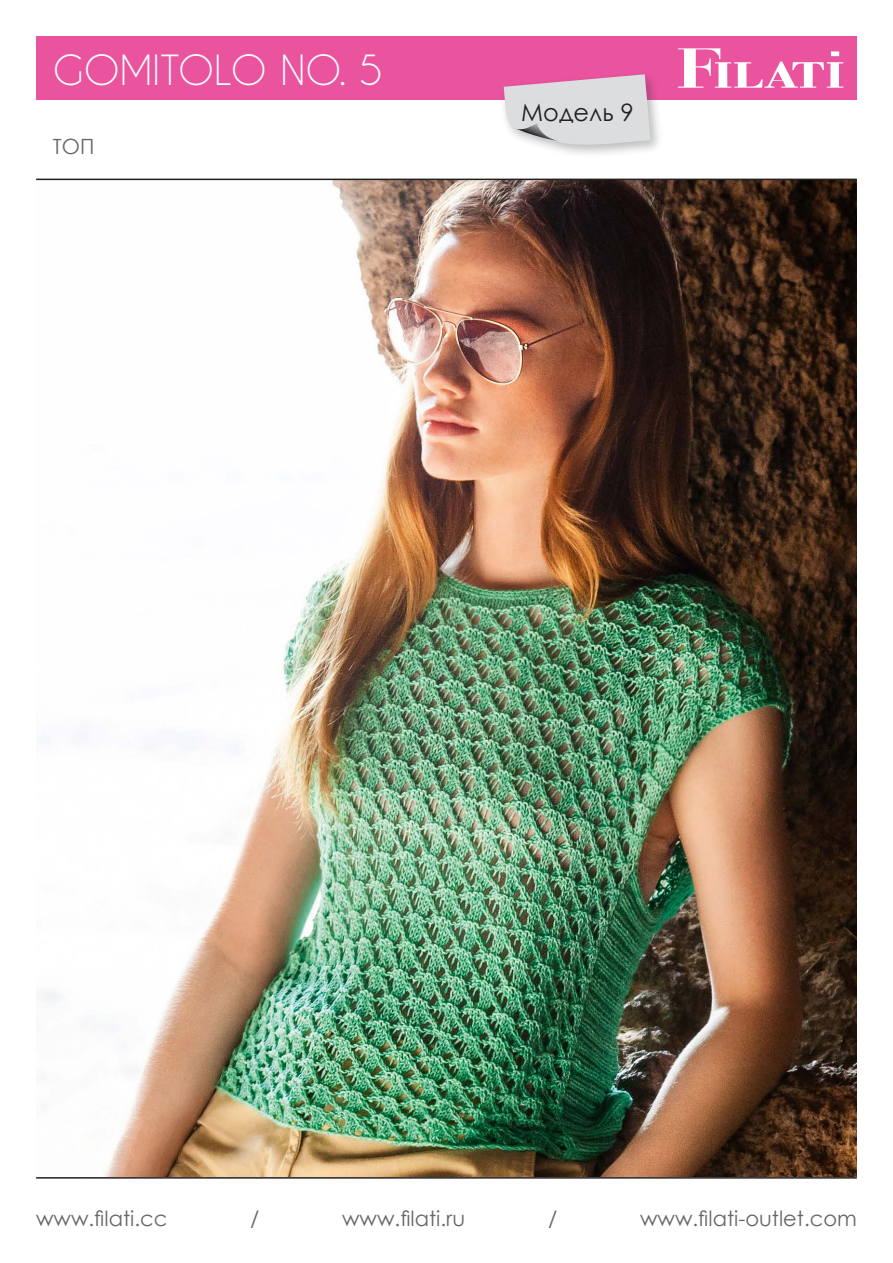
<style>
.page{position:relative;width:893px;height:1263px;background:#fff}
.page>*{position:absolute;margin:0;border:0;box-sizing:border-box;transform-origin:0 0}
.t1{font:39px "Caviar Dreams";color:#fff}
.t2{font:24px "Century Gothic";color:#231f20}
.t3{font:21px "Century Gothic";color:#67676a}
</style>
<div class="page">
<img style="left:36px;top:180px;width:821px;height:997px">
<hr style="left:36px;top:1177px;width:821px;height:1px;background:#231f20">
<hr style="left:36px;top:179px;width:821px;height:1px;background:#231f20">
<div style="left:36px;top:36px;width:821px;height:64px;background:#ea549f"></div>
<div style="left:499px;top:70px;width:165px;height:88px;background:#231f20;opacity:.3"></div>
<svg style="left:504px;top:74px;width:147px;height:76px;background:#dcced7"></svg>
<svg style="left:678px;top:48px;width:165px;height:40px"></svg>
<p class="t1" style="left:53px;top:47px;width:331px">GOMITOLO NO. 5</p>
<p class="t3" style="left:53px;top:131px;width:43px">ТОП</p>
<p class="t2" style="left:521px;top:96px;width:114px">Модель 9</p>
<p class="t3" style="left:36px;top:1204px;width:133px">www.filati.cc</p>
<p class="t3" style="left:250px;top:1204px;width:11px">/</p>
<p class="t3" style="left:342px;top:1204px;width:125px">www.filati.ru</p>
<p class="t3" style="left:548px;top:1204px;width:11px">/</p>
<p class="t3" style="left:640px;top:1204px;width:218px">www.filati-outlet.com</p>
</div>
